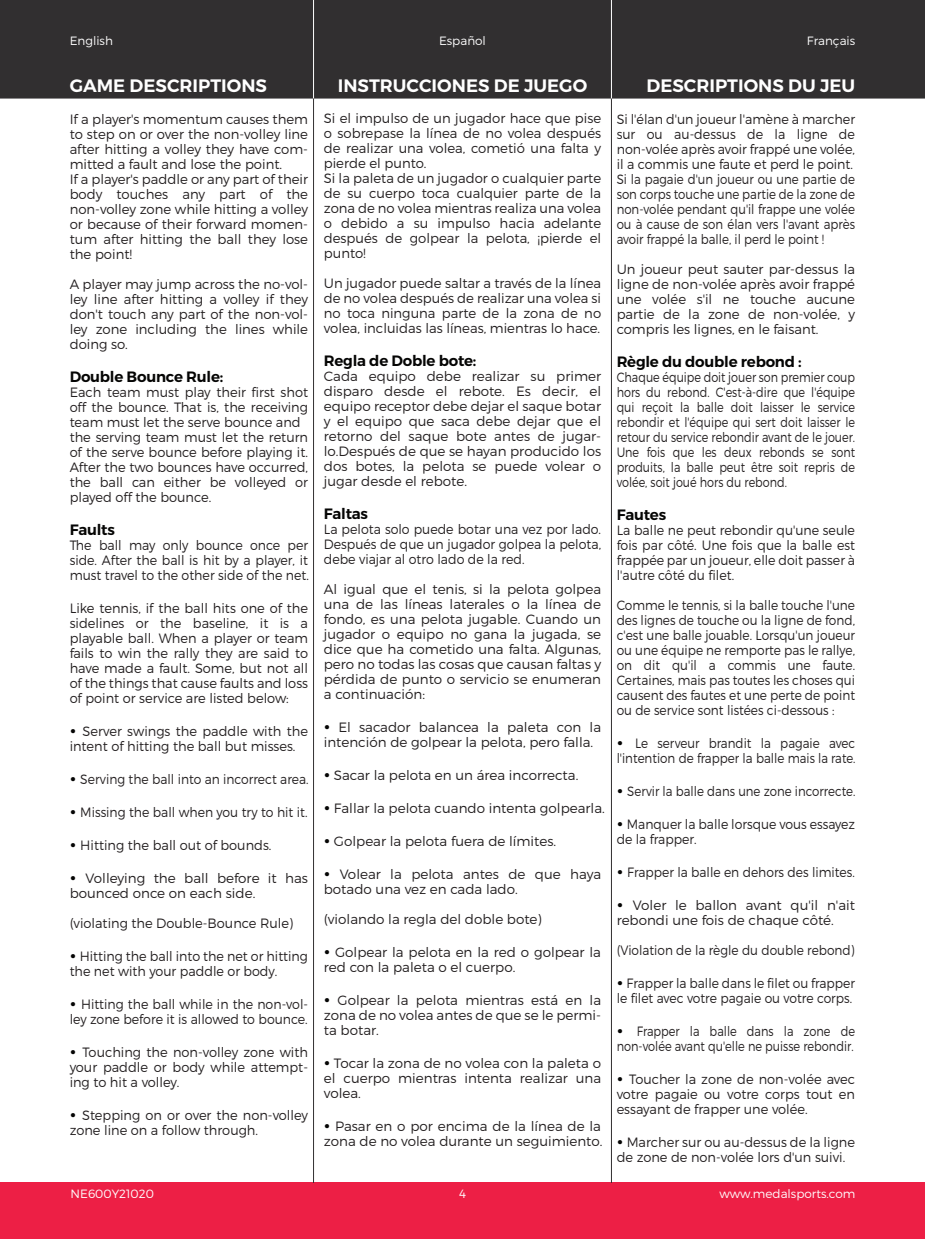
<style>
.page{position:relative;width:925px;height:1239px;background:#fff}
.page>*{position:absolute;margin:0;border:0;box-sizing:border-box;transform-origin:0 0}
.t1{font:600 18px "Montserrat";color:#fff}
.t2{font:600 15px "Montserrat";letter-spacing:-.015em;color:#050504}
.t3{font:300 13.5px/15px "Montserrat";color:#231f20}
.t4{font:300 13.5px/15px "Montserrat";color:#231f20;scale:.96 1}
.t5{font:300 13.5px/15px "Montserrat";color:#231f20;text-align:justify;scale:.93 1}
.t6{font:300 13.5px/15px "Montserrat";color:#231f20;scale:.94 1}
.t7{font:300 13.5px/15px "Montserrat";color:#231f20;text-align:justify;scale:.9 1}
.t8{font:300 13.5px/15px "Montserrat";color:#231f20;text-align:justify;scale:.83 1}
.t9{font:300 13.5px/15px "Montserrat";color:#231f20;scale:.91 1}
.t10{font:300 13.5px/15px "Montserrat";color:#231f20;scale:.92 1}
.t11{font:300 13.5px/15px "Montserrat";color:#231f20;scale:.88 1}
.t12{font:300 13.5px/15px "Montserrat";color:#231f20;scale:.84 1}
.t13{font:300 13.5px "Montserrat";color:#231f20;scale:.87 1}
.t14{font:300 12px "Montserrat";color:#fff}
.s1{font-family:"Microsoft Ya Hei UI";font-weight:400;font-size:15px;color:#050504}
</style>
<div class="page">
<div style="left:0;top:0;width:924px;height:99px;background:#312f30"></div>
<div style="left:0;top:1183px;width:924px;height:56px;background:#ed1f45"></div>
<hr style="left:313px;top:0;width:1px;height:99px;background:#fff">
<hr style="left:611px;top:0;width:1px;height:99px;background:#fff">
<hr style="left:313px;top:99px;width:1px;height:1084px;background:#312f30">
<hr style="left:611px;top:99px;width:1px;height:1084px;background:#312f30">
<p class="t14" style="left:70px;top:33px;width:45px">English</p>
<p class="t14" style="left:439px;top:33px;width:48px">Español</p>
<p class="t14" style="left:806px;top:33px;width:50px">Français</p>
<h1 class="t1" style="left:70px;top:74px;width:199px">GAME DESCRIPTIONS</h1>
<h1 class="t1" style="left:337px;top:74px;width:251px">INSTRUCCIONES DE JUEGO</h1>
<h1 class="t1" style="left:646px;top:74px;width:210px">DESCRIPTIONS DU JEU</h1>
<p class="t3" style="left:70px;top:111px;width:240px">If a player's momentum causes them to step on or over the non-volley line after hitting a volley they have com&shy;mitted a fault and lose the point.<br>If a player's paddle or any part of their body touches any part of the non-volley zone while hitting a volley or because of their forward momen&shy;tum after hitting the ball they lose the point!</p>
<p class="t3" style="left:70px;top:276px;width:240px;text-align:justify">A player may jump across the no-vol&shy;ley line after hitting a volley if they don't touch any part of the non-vol&shy;ley zone including the lines while doing so.</p>
<p class="t2" style="left:70px;top:367px;width:155px">Double Bounce Rule:</p>
<p class="t4" style="left:70px;top:384px;width:250px">Each team must play their first shot off the bounce. That is, the receiving team must let the serve bounce and the serving team must let the return of the serve bounce before playing it.<br>After the two bounces have occurred, the ball can either be volleyed or played off the bounce.</p>
<p class="t2" style="left:70px;top:520px;width:47px">Faults</p>
<p class="t5" style="left:70px;top:537px;width:258px">The ball may only bounce once per side. After the ball is hit by a player, it must travel to the other side of the net.</p>
<p class="t4" style="left:70px;top:600px;width:250px;text-align:justify">Like tennis, if the ball hits one of the sidelines or the baseline, it is a playable ball. When a player or team fails to win the rally they are said to have made a fault. Some, but not all of the things that cause faults and loss of point or service are listed below:</p>
<p class="t4" style="left:70px;top:723px;width:250px"><span class="s1">•</span> Server swings the paddle with the intent of hitting the ball but misses.</p>
<p class="t9" style="left:70px;top:771px;width:264px"><span class="s1">•</span> Serving the ball into an incorrect area.</p>
<p class="t10" style="left:70px;top:804px;width:260px"><span class="s1">•</span> Missing the ball when you try to hit it.</p>
<p class="t4" style="left:70px;top:837px;width:212px"><span class="s1">•</span> Hitting the ball out of bounds.</p>
<p class="t3" style="left:70px;top:870px;width:240px"><span class="s1">•</span> Volleying the ball before it has bounced once on each side.</p>
<p class="t4" style="left:70px;top:915px;width:234px">(violating the Double-Bounce Rule)</p>
<p class="t6" style="left:70px;top:948px;width:255px"><span class="s1">•</span> Hitting the ball into the net or hitting the net with your paddle or body.</p>
<p class="t5" style="left:70px;top:996px;width:258px"><span class="s1">•</span> Hitting the ball while in the non-vol&shy;ley zone before it is allowed to bounce.</p>
<p class="t4" style="left:70px;top:1044px;width:250px;text-align:justify"><span class="s1">•</span> Touching the non-volley zone with your paddle or body while attempt&shy;ing to hit a volley.</p>
<p class="t4" style="left:70px;top:1107px;width:250px"><span class="s1">•</span> Stepping on or over the non-volley zone line on a follow through.</p>
<p class="t3" style="left:324px;top:110px;width:279px">Si el impulso de un jugador hace que pise o sobrepase la línea de no volea después de realizar una volea, cometió una falta y pierde el punto.<br>Si la paleta de un jugador o cualquier parte de su cuerpo toca cualquier parte de la zona de no volea mientras realiza una volea o debido a su impulso hacia adelante después de golpear la pelota, ¡pierde el punto!</p>
<p class="t3" style="left:324px;top:275px;width:279px;text-align:justify">Un jugador puede saltar a través de la línea de no volea después de realizar una volea si no toca ninguna parte de la zona de no volea, incluidas las líneas, mientras lo hace.</p>
<p class="t2" style="left:324px;top:351px;width:154px">Regla de Doble bote:</p>
<p class="t3" style="left:324px;top:368px;width:279px;text-align:justify">Cada equipo debe realizar su primer disparo desde el rebote. Es decir, el equipo receptor debe dejar el saque botar y el equipo que saca debe dejar que el retorno del saque bote antes de jugar&shy;lo.Después de que se hayan producido los dos botes, la pelota se puede volear o jugar desde el rebote.</p>
<p class="t2" style="left:324px;top:504px;width:46px">Faltas</p>
<p class="t5" style="left:324px;top:521px;width:299px">La pelota solo puede botar una vez por lado.<br>Después de que un jugador golpea la pelota, debe viajar al otro lado de la red.</p>
<p class="t3" style="left:324px;top:581px;width:279px;text-align:justify">Al igual que el tenis, si la pelota golpea una de las líneas laterales o la línea de fondo, es una pelota jugable. Cuando un jugador o equipo no gana la jugada, se dice que ha cometido una falta. Algunas, pero no todas las cosas que causan faltas y pérdida de punto o servicio se enumeran a continuación:</p>
<p class="t3" style="left:324px;top:719px;width:279px"><span class="s1">•</span> El sacador balancea la paleta con la intención de golpear la pelota, pero falla.</p>
<p class="t3" style="left:324px;top:767px;width:256px"><span class="s1">•</span> Sacar la pelota en un área incorrecta.</p>
<p class="t3" style="left:324px;top:800px;width:282px"><span class="s1">•</span> Fallar la pelota cuando intenta golpearla.</p>
<p class="t3" style="left:324px;top:833px;width:234px"><span class="s1">•</span> Golpear la pelota fuera de límites.</p>
<p class="t3" style="left:324px;top:866px;width:279px"><span class="s1">•</span> Volear la pelota antes de que haya botado una vez en cada lado.</p>
<p class="t3" style="left:324px;top:911px;width:219px">(violando la regla del doble bote)</p>
<p class="t3" style="left:324px;top:944px;width:279px"><span class="s1">•</span> Golpear la pelota en la red o golpear la red con la paleta o el cuerpo.</p>
<p class="t3" style="left:324px;top:992px;width:279px;text-align:justify"><span class="s1">•</span> Golpear la pelota mientras está en la zona de no volea antes de que se le permi&shy;ta botar.</p>
<p class="t3" style="left:324px;top:1055px;width:279px;text-align:justify"><span class="s1">•</span> Tocar la zona de no volea con la paleta o el cuerpo mientras intenta realizar una volea.</p>
<p class="t3" style="left:324px;top:1118px;width:280px"><span class="s1">•</span> Pasar en o por encima de la línea de la zona de no volea durante un seguimiento.</p>
<p class="t6" style="left:616px;top:111px;width:255px">Si l'élan d'un joueur l'amène à marcher sur ou au-dessus de la ligne de non-volée après avoir frappé une volée, il a commis une faute et perd le point.<br>Si la pagaie d'un joueur ou une partie de son corps touche une partie de la zone de non-volée pendant qu'il frappe une volée ou à cause de son élan vers l'avant après avoir frappé la balle, il perd le point !</p>
<p class="t3" style="left:616px;top:261px;width:240px;text-align:justify">Un joueur peut sauter par-dessus la ligne de non-volée après avoir frappé une volée s'il ne touche aucune partie de la zone de non-volée, y compris les lignes, en le faisant.</p>
<p class="t2" style="left:616px;top:352px;width:186px">Règle du double rebond :</p>
<p class="t8" style="left:616px;top:369px;width:289px">Chaque équipe doit jouer son premier coup hors du rebond. C'est-à-dire que l'équipe qui reçoit la balle doit laisser le service rebondir et l'équipe qui sert doit laisser le retour du service rebondir avant de le jouer.<br>Une fois que les deux rebonds se sont produits, la balle peut être soit repris de volée, soit joué hors du rebond.</p>
<p class="t2" style="left:616px;top:505px;width:51px">Fautes</p>
<p class="t5" style="left:616px;top:522px;width:258px">La balle ne peut rebondir qu'une seule fois par côté. Une fois que la balle est frappée par un joueur, elle doit passer à l'autre côté du filet.</p>
<p class="t7" style="left:616px;top:597px;width:266px">Comme le tennis, si la balle touche l'une des lignes de touche ou la ligne de fond, c'est une balle jouable. Lorsqu'un joueur ou une équipe ne remporte pas le rallye, on dit qu'il a commis une faute.<br>Certaines, mais pas toutes les choses qui causent des fautes et une perte de point ou de service sont listées ci-dessous :</p>
<p class="t11" style="left:616px;top:735px;width:273px"><span class="s1">•</span> Le serveur brandit la pagaie avec l'intention de frapper la balle mais la rate.</p>
<p class="t13" style="left:616px;top:783px;width:276px"><span class="s1">•</span> Servir la balle dans une zone incorrecte.</p>
<p class="t10" style="left:616px;top:816px;width:260px"><span class="s1">•</span> Manquer la balle lorsque vous essayez de la frapper.</p>
<p class="t9" style="left:616px;top:864px;width:263px"><span class="s1">•</span> Frapper la balle en dehors des limites.</p>
<p class="t3" style="left:616px;top:897px;width:240px"><span class="s1">•</span> Voler le ballon avant qu'il n'ait rebondi une fois de chaque côté.</p>
<p class="t7" style="left:616px;top:942px;width:266px">(Violation de la règle du double rebond)</p>
<p class="t9" style="left:616px;top:975px;width:263px"><span class="s1">•</span> Frapper la balle dans le filet ou frapper le filet avec votre pagaie ou votre corps.</p>
<p class="t12" style="left:616px;top:1023px;width:285px"><span class="s1">•</span> Frapper la balle dans la zone de non-volée avant qu'elle ne puisse rebondir.</p>
<p class="t4" style="left:616px;top:1071px;width:250px;text-align:justify"><span class="s1">•</span> Toucher la zone de non-volée avec votre pagaie ou votre corps tout en essayant de frapper une volée.</p>
<p class="t4" style="left:616px;top:1134px;width:250px"><span class="s1">•</span> Marcher sur ou au-dessus de la ligne de zone de non-volée lors d'un suivi.</p>
<p class="t14" style="left:71px;top:1186px;width:85px">NE600Y21020</p>
<p class="t14" style="left:459px;top:1186px;width:8px">4</p>
<p class="t14" style="left:719px;top:1186px;width:137px">www.medalsports.com</p>
</div>
